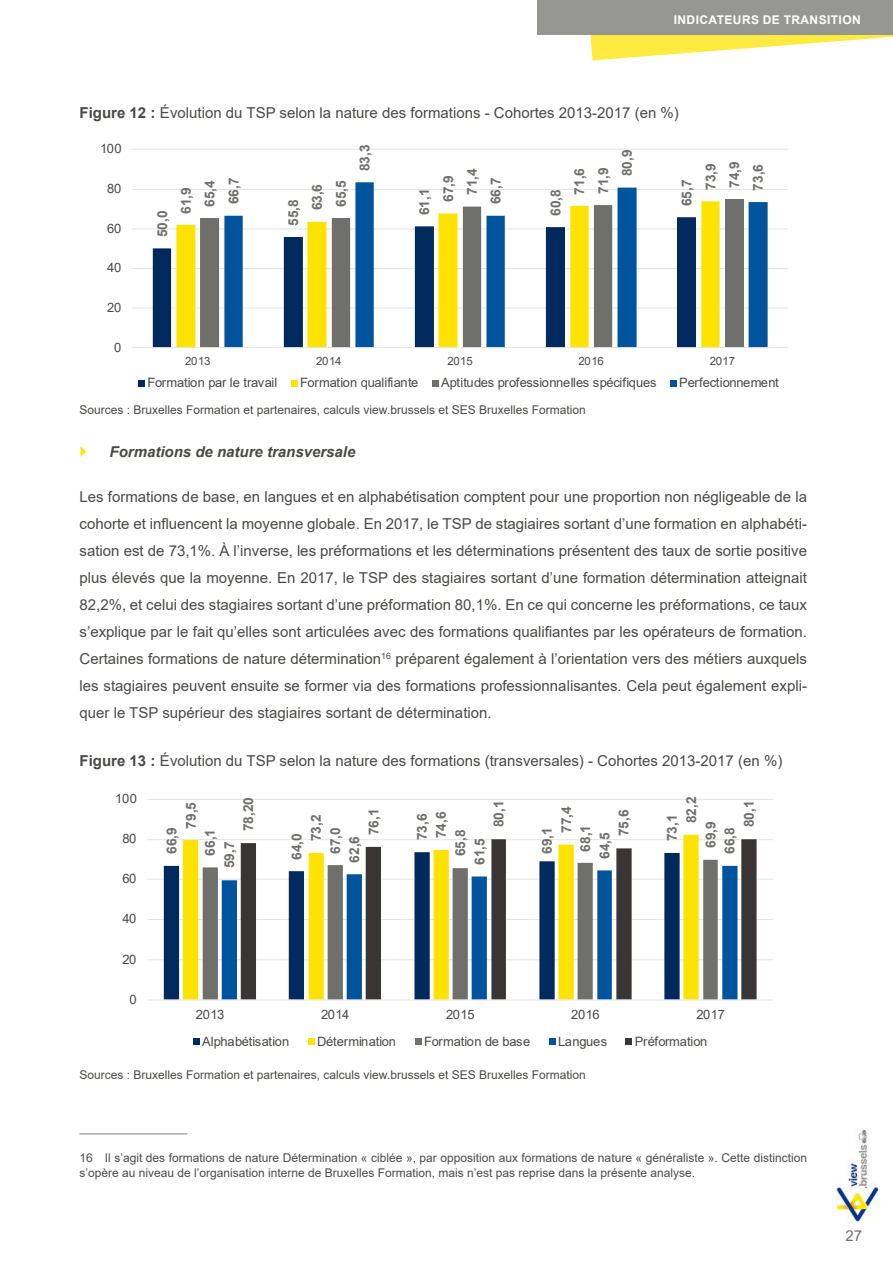
<style>
.page{position:relative;width:893px;height:1263px;background:#fff}
.page>*{position:absolute;margin:0;border:0;box-sizing:border-box;transform-origin:0 0}
.t1{font:15px/27px "Arial";color:#494947;text-align:justify}
.t2{font:italic 700 15px "Arial";color:#494947}
.t3{font:15px "Arial";color:#717070}
.t4{font:700 13.65px "Arial";color:#6f6f6c}
.t5{font:12.9px "Arial";letter-spacing:-.025em;color:#494947}
.t6{font:12px/15px "Arial";color:#4d4b4c}
.t7{font:12px "Arial";color:#494947}
.t8{font:700 12px "Arial";letter-spacing:.035em;color:#fff}
.t9{font:11.4px "Arial";letter-spacing:-.025em;color:#494947}
.s1{font-weight:700}
</style>
<div class="page">
<svg style="left:590px;top:35px;width:303px;height:25px"></svg>
<div style="left:537px;top:0;width:356px;height:35px;background:#969693"></div>
<img style="left:836px;top:1131px;width:42px;height:91px">
<hr style="left:80px;top:1133px;width:108px;height:1px;background:#ababab">
<hr style="left:132px;top:308px;width:656px;height:1px;background:#e5e5e5">
<hr style="left:132px;top:268px;width:656px;height:1px;background:#e5e5e5">
<hr style="left:132px;top:229px;width:656px;height:1px;background:#e5e5e5">
<hr style="left:132px;top:189px;width:656px;height:1px;background:#e5e5e5">
<hr style="left:132px;top:149px;width:656px;height:1px;background:#e5e5e5">
<svg style="left:153px;top:228px;width:23px;height:119px;fill:#00295e"></svg>
<svg style="left:176px;top:224px;width:24px;height:123px;fill:#ffe300"></svg>
<svg style="left:200px;top:218px;width:24px;height:129px;fill:#6f6f6c"></svg>
<svg style="left:224px;top:182px;width:544px;height:165px"></svg>
<hr style="left:132px;top:347px;width:656px;height:1px;background:#e5e5e5">
<svg style="left:138px;top:381px;width:6px;height:6px"></svg>
<div style="left:291px;top:381px;width:7px;height:6px;background:#ffe300"></div>
<svg style="left:432px;top:381px;width:6px;height:6px"></svg>
<svg style="left:670px;top:381px;width:6px;height:6px"></svg>
<hr style="left:147px;top:959px;width:626px;height:1px;background:#e5e5e5">
<hr style="left:147px;top:919px;width:626px;height:1px;background:#e5e5e5">
<hr style="left:147px;top:879px;width:626px;height:1px;background:#e5e5e5">
<hr style="left:147px;top:839px;width:626px;height:1px;background:#e5e5e5">
<hr style="left:147px;top:799px;width:626px;height:1px;background:#e5e5e5">
<svg style="left:164px;top:852px;width:19px;height:148px;fill:#00295e"></svg>
<svg style="left:183px;top:835px;width:516px;height:165px"></svg>
<svg style="left:203px;top:860px;width:38px;height:140px;fill:#6f6f6c"></svg>
<svg style="left:222px;top:866px;width:19px;height:134px;fill:#00539d"></svg>
<svg style="left:241px;top:839px;width:516px;height:161px"></svg>
<hr style="left:147px;top:1000px;width:626px;height:1px;background:#e5e5e5">
<div style="left:194px;top:1038px;width:6px;height:7px;background:#00295e"></div>
<div style="left:308px;top:1038px;width:7px;height:7px;background:#ffe300"></div>
<div style="left:415px;top:1038px;width:6px;height:7px;background:#6f6f6c"></div>
<div style="left:549px;top:1038px;width:6px;height:7px;background:#00539d"></div>
<div style="left:625px;top:1038px;width:7px;height:7px;background:#3a3535"></div>
<p class="t8" style="left:674px;top:11px;width:189px">INDICATEURS DE TRANSITION</p>
<p class="t1" style="left:80px;top:99px;width:601px"><span class="s1">Figure 12 :</span> Évolution du TSP selon la nature des formations - Cohortes 2013-2017 (en %)</p>
<p class="t5" style="left:100px;top:140px;width:23px">100</p>
<p class="t5" style="left:107px;top:180px;width:16px">80</p>
<p class="t5" style="left:107px;top:219px;width:16px">60</p>
<p class="t5" style="left:107px;top:259px;width:16px">40</p>
<p class="t4" style="left:355px;top:171px;width:28px;rotate:-90deg">83,3</p>
<p class="t4" style="left:617px;top:176px;width:28px;rotate:-90deg">80,9</p>
<p class="t4" style="left:200px;top:207px;width:28px;rotate:-90deg">65,4</p>
<p class="t4" style="left:331px;top:207px;width:28px;rotate:-90deg">65,5</p>
<p class="t4" style="left:462px;top:195px;width:28px;rotate:-90deg">71,4</p>
<p class="t4" style="left:594px;top:194px;width:28px;rotate:-90deg">71,9</p>
<p class="t4" style="left:725px;top:188px;width:28px;rotate:-90deg">74,9</p>
<p class="t4" style="left:176px;top:214px;width:28px;rotate:-90deg">61,9</p>
<p class="t4" style="left:307px;top:210px;width:28px;rotate:-90deg">63,6</p>
<p class="t4" style="left:439px;top:202px;width:28px;rotate:-90deg">67,9</p>
<p class="t4" style="left:570px;top:195px;width:28px;rotate:-90deg">71,6</p>
<p class="t4" style="left:701px;top:190px;width:28px;rotate:-90deg">73,9</p>
<p class="t4" style="left:224px;top:204px;width:28px;rotate:-90deg">66,7</p>
<p class="t4" style="left:486px;top:204px;width:28px;rotate:-90deg">66,7</p>
<p class="t4" style="left:153px;top:237px;width:28px;rotate:-90deg">50,0</p>
<p class="t4" style="left:284px;top:226px;width:28px;rotate:-90deg">55,8</p>
<p class="t4" style="left:415px;top:215px;width:28px;rotate:-90deg">61,1</p>
<p class="t4" style="left:546px;top:216px;width:28px;rotate:-90deg">60,8</p>
<p class="t4" style="left:677px;top:206px;width:28px;rotate:-90deg">65,7</p>
<p class="t4" style="left:748px;top:191px;width:28px;rotate:-90deg">73,6</p>
<p class="t5" style="left:107px;top:299px;width:16px">20</p>
<p class="t5" style="left:114px;top:338px;width:9px">0</p>
<p class="t9" style="left:185px;top:354px;width:27px">2013</p>
<p class="t9" style="left:316px;top:354px;width:27px">2014</p>
<p class="t9" style="left:447px;top:354px;width:27px">2015</p>
<p class="t9" style="left:578px;top:354px;width:27px">2016</p>
<p class="t9" style="left:710px;top:354px;width:27px">2017</p>
<p class="t5" style="left:147px;top:374px;width:132px">Formation par le travail</p>
<p class="t5" style="left:300px;top:374px;width:120px">Formation qualifiante</p>
<p class="t5" style="left:441px;top:374px;width:217px">Aptitudes professionnelles spécifiques</p>
<p class="t5" style="left:679px;top:374px;width:101px">Perfectionnement</p>
<p class="t7" style="left:80px;top:402px;width:508px">Sources : Bruxelles Formation et partenaires, calculs view.brussels et SES Bruxelles Formation</p>
<p class="t2" style="left:110px;top:441px;width:247px">Formations de nature transversale</p>
<p class="t1" style="left:80px;top:483px;width:729px">Les formations de base, en langues et en alphabétisation comptent pour une proportion non négligeable de la cohorte et influencent la moyenne globale. En 2017, le TSP de stagiaires sortant d’une formation en alphabéti&shy;sation est de 73,1%. À l’inverse, les préformations et les déterminations présentent des taux de sortie positive plus élevés que la moyenne. En 2017, le TSP des stagiaires sortant d’une formation détermination atteignait 82,2%, et celui des stagiaires sortant d’une préformation 80,1%. En ce qui concerne les préformations, ce taux s’explique par le fait qu’elles sont articulées avec des formations qualifiantes par les opérateurs de formation.<br>Certaines formations de nature détermination<sup>16</sup> préparent également à l’orientation vers des métiers auxquels les stagiaires peuvent ensuite se former via des formations professionnalisantes. Cela peut également expli&shy;quer le TSP supérieur des stagiaires sortant de détermination.</p>
<p class="t1" style="left:80px;top:747px;width:704px"><span class="s1">Figure 13 :</span> Évolution du TSP selon la nature des formations (transversales) - Cohortes 2013-2017 (en %)</p>
<p class="t5" style="left:115px;top:790px;width:23px">100</p>
<p class="t5" style="left:122px;top:830px;width:16px">80</p>
<p class="t5" style="left:122px;top:870px;width:16px">60</p>
<p class="t5" style="left:122px;top:910px;width:16px">40</p>
<p class="t5" style="left:122px;top:950px;width:16px">20</p>
<p class="t5" style="left:129px;top:990px;width:9px">0</p>
<p class="t4" style="left:306px;top:841px;width:28px;rotate:-90deg">73,2</p>
<p class="t4" style="left:431px;top:838px;width:28px;rotate:-90deg">74,6</p>
<p class="t4" style="left:557px;top:833px;width:28px;rotate:-90deg">77,4</p>
<p class="t4" style="left:682px;top:823px;width:28px;rotate:-90deg">82,2</p>
<p class="t4" style="left:239px;top:831px;width:36px;rotate:-90deg">78,20</p>
<p class="t4" style="left:181px;top:829px;width:28px;rotate:-90deg">79,5</p>
<p class="t4" style="left:364px;top:835px;width:28px;rotate:-90deg">76,1</p>
<p class="t4" style="left:489px;top:827px;width:28px;rotate:-90deg">80,1</p>
<p class="t4" style="left:614px;top:836px;width:28px;rotate:-90deg">75,6</p>
<p class="t4" style="left:739px;top:827px;width:28px;rotate:-90deg">80,1</p>
<p class="t4" style="left:412px;top:840px;width:28px;rotate:-90deg">73,6</p>
<p class="t4" style="left:663px;top:841px;width:28px;rotate:-90deg">73,1</p>
<p class="t4" style="left:200px;top:855px;width:28px;rotate:-90deg">66,1</p>
<p class="t4" style="left:326px;top:854px;width:28px;rotate:-90deg">67,0</p>
<p class="t4" style="left:451px;top:856px;width:28px;rotate:-90deg">65,8</p>
<p class="t4" style="left:576px;top:851px;width:28px;rotate:-90deg">68,1</p>
<p class="t4" style="left:701px;top:848px;width:28px;rotate:-90deg">69,9</p>
<p class="t4" style="left:162px;top:854px;width:28px;rotate:-90deg">66,9</p>
<p class="t4" style="left:287px;top:860px;width:28px;rotate:-90deg">64,0</p>
<p class="t4" style="left:220px;top:868px;width:28px;rotate:-90deg">59,7</p>
<p class="t4" style="left:345px;top:862px;width:28px;rotate:-90deg">62,6</p>
<p class="t4" style="left:470px;top:865px;width:28px;rotate:-90deg">61,5</p>
<p class="t4" style="left:595px;top:859px;width:28px;rotate:-90deg">64,5</p>
<p class="t4" style="left:720px;top:854px;width:28px;rotate:-90deg">66,8</p>
<p class="t4" style="left:537px;top:854px;width:28px;rotate:-90deg">69,1</p>
<p class="t5" style="left:196px;top:1005px;width:30px">2013</p>
<p class="t5" style="left:321px;top:1005px;width:30px">2014</p>
<p class="t5" style="left:446px;top:1005px;width:30px">2015</p>
<p class="t5" style="left:571px;top:1005px;width:30px">2016</p>
<p class="t5" style="left:696px;top:1005px;width:30px">2017</p>
<p class="t5" style="left:202px;top:1032px;width:89px">Alphabétisation</p>
<p class="t5" style="left:317px;top:1032px;width:80px">Détermination</p>
<p class="t5" style="left:424px;top:1032px;width:108px">Formation de base</p>
<p class="t5" style="left:558px;top:1032px;width:51px">Langues</p>
<p class="t5" style="left:635px;top:1032px;width:74px">Préformation</p>
<p class="t7" style="left:80px;top:1066px;width:508px">Sources : Bruxelles Formation et partenaires, calculs view.brussels et SES Bruxelles Formation</p>
<p class="t6" style="left:80px;top:1150px;width:729px">16 Il s’agit des formations de nature Détermination « ciblée », par opposition aux formations de nature « généraliste ». Cette distinction s’opère au niveau de l’organisation interne de Bruxelles Formation, mais n’est pas reprise dans la présente analyse.</p>
<p class="t3" style="left:845px;top:1225px;width:18px">27</p>
</div>
